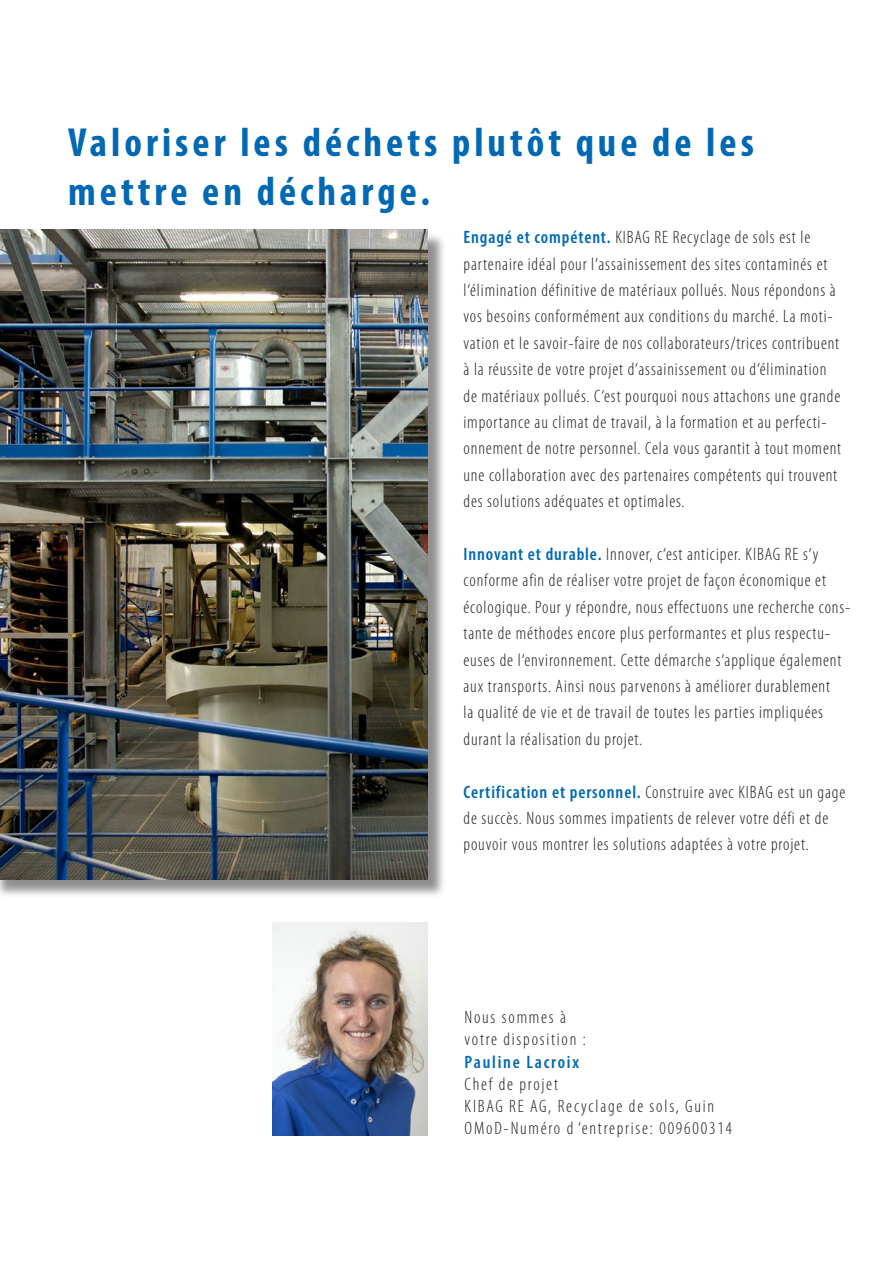
<style>
.page{position:relative;width:893px;height:1263px;background:#fff}
.page>*{position:absolute;margin:0;border:0;box-sizing:border-box;transform-origin:0 0}
.t1{font:700 condensed 40.8px "Myriad Pro";letter-spacing:.1em;color:#0168b3}
.t2{font:300 condensed 18px/26.4px "Myriad Pro";letter-spacing:.05em;color:#231f20}
.t3{font:300 condensed 18px/22.2px "Myriad Pro";letter-spacing:.1em;color:#231f20}
.t4{font:600 condensed 18px "Myriad Pro";letter-spacing:.1em;color:#0168b3}
.s1{font-weight:600;color:#0168b3}
</style>
<div class="page">
<div style="left:0;top:232px;width:446px;height:666px;background:#231f20;opacity:.5"></div>
<img style="left:0;top:230px;width:427px;height:649px">
<img style="left:272px;top:923px;width:155px;height:212px">
<p class="t1" style="left:68px;top:117px;width:687px">Valoriser les déchets plutôt que de les</p>
<p class="t1" style="left:68px;top:166px;width:364px">mettre en décharge.</p>
<p class="t2" style="left:463px;top:224px;width:379px"><span class="s1">Engagé et compétent.</span> KIBAG RE Recyclage de sols est le partenaire idéal pour l‘assainissement des sites contaminés et l‘élimination définitive de matériaux pollués. Nous répondons à vos besoins conformément aux conditions du marché. La moti&shy;vation et le savoir-faire de nos collaborateurs/trices contribuent à la réussite de votre projet d‘assainissement ou d‘élimination de matériaux pollués. C‘est pourquoi nous attachons une grande importance au climat de travail, à la formation et au perfecti&shy;onnement de notre personnel. Cela vous garantit à tout moment une collaboration avec des partenaires compétents qui trouvent des solutions adéquates et optimales.</p>
<p class="t2" style="left:463px;top:541px;width:388px"><span class="s1">Innovant et durable.</span> Innover, c‘est anticiper. KIBAG RE s‘y conforme afin de réaliser votre projet de façon économique et écologique. Pour y répondre, nous effectuons une recherche cons&shy;tante de méthodes encore plus performantes et plus respectu&shy;euses de l‘environnement. Cette démarche s‘applique également aux transports. Ainsi nous parvenons à améliorer durablement<br>la qualité de vie et de travail de toutes les parties impliquées durant la réalisation du projet.</p>
<p class="t2" style="left:463px;top:778px;width:383px"><span class="s1">Certification et personnel.</span> Construire avec KIBAG est un gage de succès. Nous sommes impatients de relever votre défi et de pouvoir vous montrer les solutions adaptées à votre projet.</p>
<p class="t3" style="left:465px;top:1006px;width:103px">Nous sommes à</p>
<p class="t3" style="left:465px;top:1028px;width:123px">votre disposition :</p>
<p class="t4" style="left:465px;top:1050px;width:116px">Pauline Lacroix</p>
<p class="t3" style="left:465px;top:1073px;width:251px">Chef de projet<br>KIBAG RE AG, Recyclage de sols, Guin</p>
<p class="t3" style="left:465px;top:1117px;width:269px">OMoD-Numéro d ‘entreprise: 009600314</p>
</div>
